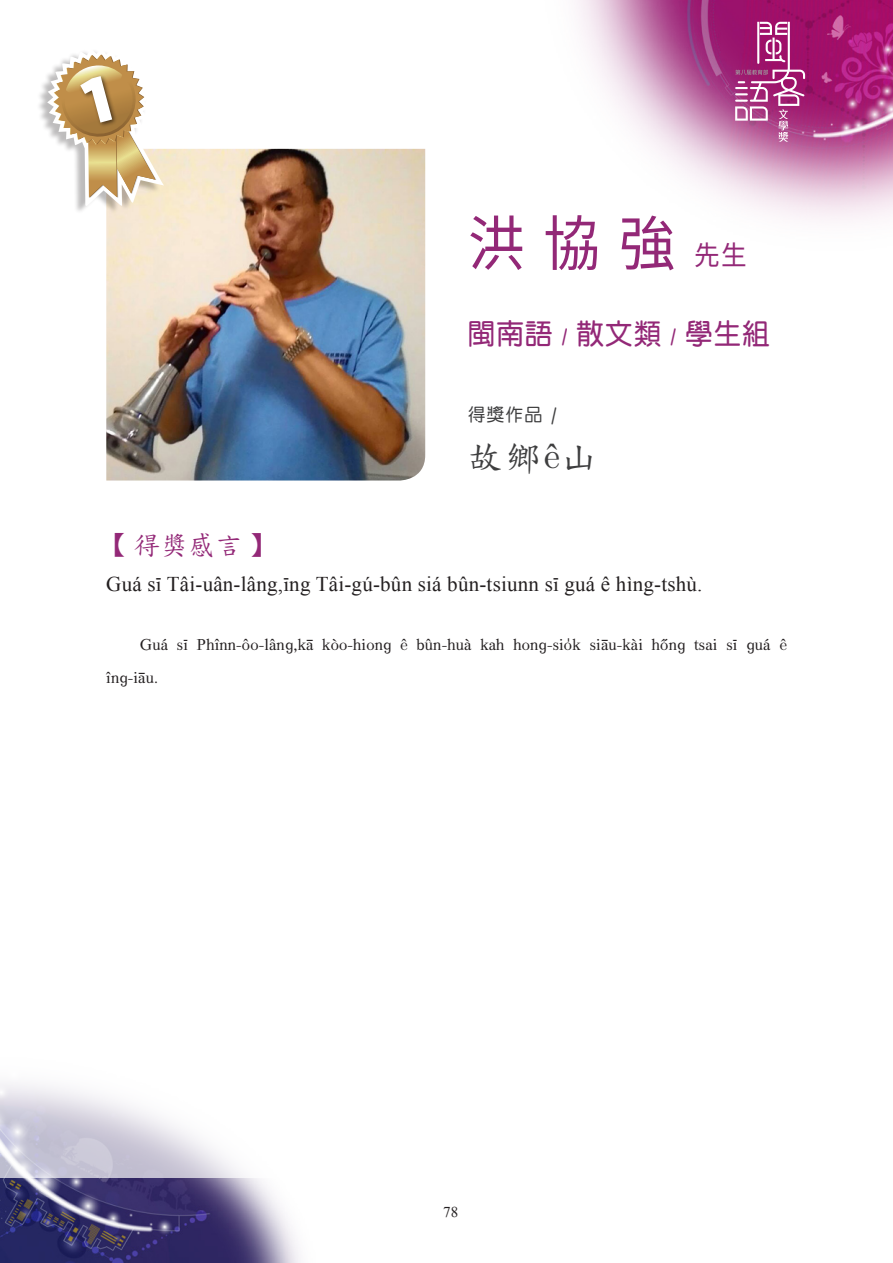
<style>
.page{position:relative;width:893px;height:1263px;background:#fff}
.page>*{position:absolute;margin:0;border:0;box-sizing:border-box;transform-origin:0 0}
.C_內文{font:60px "Noto Sans CJ Ktc";color:#932877;scale:.95 1}
.C_內文-2{font:36px "TWKAI";color:#3e3e3f}
.C_內文-3{font:28.8px "DF Yuan Std W7";letter-spacing:.05em;color:#932877;scale:.95 1}
.C_內文-4{font:27px "TWKAI";color:#932877}
.C_內文-5{font:27px "Noto Sans CJ Ktc";color:#932877;scale:.95 1}
.C_內文-6{font:21px "Times New Roman";letter-spacing:.01em;color:#231f20}
.C_內文-7{font:18px "DF Yuan Std W5";color:#3e3e3f}
.C_內文-8{font:16.5px/33px "TWKAI";letter-spacing:.01em;color:#231f20}
.t1{font:15px "Times New Roman";color:#231f20}
.s1{font-size:21.6px}
.s2{font-family:"TWKAI"}
</style>
<div class="page">
<img style="left:0;top:1178px;width:300px;height:85px">
<img style="left:577px;top:0;width:316px;height:220px">
<svg style="left:735px;top:22px;width:70px;height:120px;background:#b44e8f"></svg>
<img style="left:106px;top:149px;width:319px;height:331px">
<div style="left:36px;top:49px;width:125px;height:165px;background:#231f20;opacity:.3"></div>
<svg style="left:47px;top:49px;width:117px;height:157px"></svg>
<p class="C_內文" style="left:468px;top:210px;width:220px">洪 協 強</p>
<p class="C_內文-5" style="left:694px;top:240px;width:57px">先生</p>
<p class="C_內文-3" style="left:468px;top:318px;width:319px">閩南語 <span class="s1">/</span> 散文類 <span class="s1">/</span> 學生組</p>
<p class="C_內文-7" style="left:468px;top:405px;width:91px">得獎作品 <span class="s1">/</span></p>
<p class="C_內文-2" style="left:468px;top:429px;width:131px">故鄉ê山</p>
<p class="C_內文-4" style="left:106px;top:523px;width:165px">【得獎感言】</p>
<p class="C_內文-6" style="left:106px;top:570px;width:598px">Guá s<span class="s2">ī</span> Tâi-uân-lâng,<span class="s2">ī</span>ng Tâi-gú-bûn siá bûn-tsiunn s<span class="s2">ī</span> guá ê hìng-tshù.</p>
<p class="C_內文-8" style="left:106px;top:628px;width:682px;text-indent:34px">Guá sī Phînn-ôo-lâng,kā kòo-hiong ê bûn-huà kah hong-sio̍k siāu-kài hőng tsai sī guá ê îng-iāu.</p>
<p class="t1" style="left:443px;top:1202px;width:16px">78</p>
</div>
